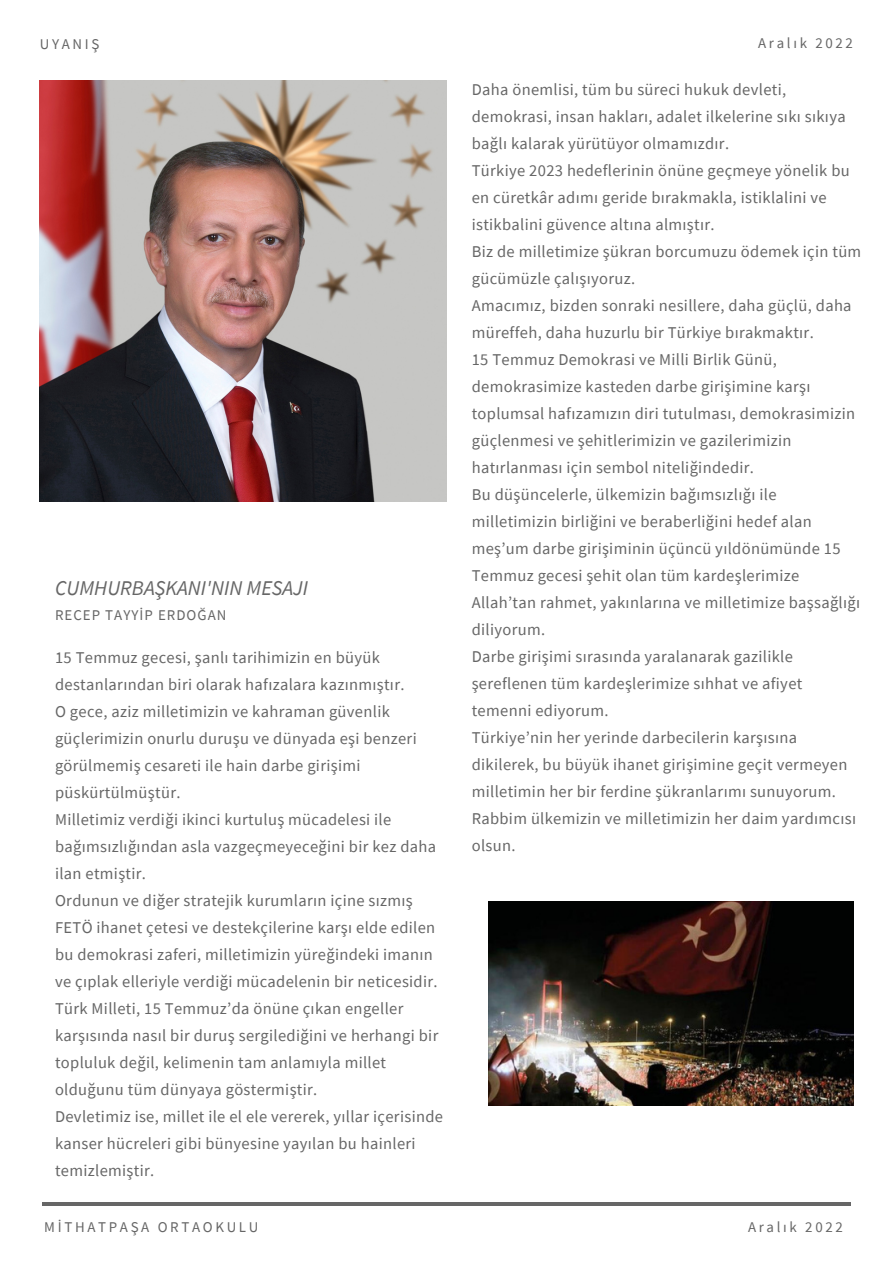
<style>
.page{position:relative;width:893px;height:1264px;background:#fff}
.page>*{position:absolute;margin:0;border:0;box-sizing:border-box;transform-origin:0 0}
.t1{font:italic 21px "Source Sans Pro";color:#666}
.t2{font:16.5px/27px "Source Sans Pro";letter-spacing:.02em;color:#666}
.t3{font:14.85px "Source Sans Pro";letter-spacing:.18em;color:#666}
.t4{font:14.85px "Source Sans Pro";letter-spacing:.07em;color:#666}
</style>
<div class="page">
<img style="left:40px;top:80px;width:406px;height:422px">
<hr style="left:42px;top:1202px;width:808px;height:3px;background:#666">
<img style="left:488px;top:901px;width:365px;height:204px">
<p class="t3" style="left:40px;top:35px;width:61px">UYANIŞ</p>
<p class="t3" style="left:758px;top:34px;width:96px">Aralık 2022</p>
<p class="t1" style="left:55px;top:574px;width:254px">CUMHURBAŞKANI'NIN MESAJI</p>
<p class="t4" style="left:55px;top:605px;width:173px">RECEP TAYYİP ERDOĞAN</p>
<p class="t2" style="left:55px;top:643px;width:389px">15 Temmuz gecesi, şanlı tarihimizin en büyük destanlarından biri olarak hafızalara kazınmıştır.<br>O gece, aziz milletimizin ve kahraman güvenlik güçlerimizin onurlu duruşu ve dünyada eşi benzeri görülmemiş cesareti ile hain darbe girişimi püskürtülmüştür.<br>Milletimiz verdiği ikinci kurtuluş mücadelesi ile bağımsızlığından asla vazgeçmeyeceğini bir kez daha ilan etmiştir.<br>Ordunun ve diğer stratejik kurumların içine sızmış FETÖ ihanet çetesi ve destekçilerine karşı elde edilen bu demokrasi zaferi, milletimizin yüreğindeki imanın ve çıplak elleriyle verdiği mücadelenin bir neticesidir.<br>Türk Milleti, 15 Temmuz’da önüne çıkan engeller karşısında nasıl bir duruş sergilediğini ve herhangi bir topluluk değil, kelimenin tam anlamıyla millet olduğunu tüm dünyaya göstermiştir.<br>Devletimiz ise, millet ile el ele vererek, yıllar içerisinde kanser hücreleri gibi bünyesine yayılan bu hainleri temizlemiştir.</p>
<p class="t2" style="left:471px;top:76px;width:391px">Daha önemlisi, tüm bu süreci hukuk devleti, demokrasi, insan hakları, adalet ilkelerine sıkı sıkıya bağlı kalarak yürütüyor olmamızdır.<br>Türkiye 2023 hedeflerinin önüne geçmeye yönelik bu en cüretkâr adımı geride bırakmakla, istiklalini ve istikbalini güvence altına almıştır.<br>Biz de milletimize şükran borcumuzu ödemek için tüm gücümüzle çalışıyoruz.<br>Amacımız, bizden sonraki nesillere, daha güçlü, daha müreffeh, daha huzurlu bir Türkiye bırakmaktır.<br>15 Temmuz Demokrasi ve Milli Birlik Günü, demokrasimize kasteden darbe girişimine karşı toplumsal hafızamızın diri tutulması, demokrasimizin güçlenmesi ve şehitlerimizin ve gazilerimizin hatırlanması için sembol niteliğindedir.<br>Bu düşüncelerle, ülkemizin bağımsızlığı ile milletimizin birliğini ve beraberliğini hedef alan meş’um darbe girişiminin üçüncü yıldönümünde 15<br>Temmuz gecesi şehit olan tüm kardeşlerimize Allah’tan rahmet, yakınlarına ve milletimize başsağlığı diliyorum.<br>Darbe girişimi sırasında yaralanarak gazilikle şereflenen tüm kardeşlerimize sıhhat ve afiyet temenni ediyorum.<br>Türkiye’nin her yerinde darbecilerin karşısına dikilerek, bu büyük ihanet girişimine geçit vermeyen milletimin her bir ferdine şükranlarımı sunuyorum.<br>Rabbim ülkemizin ve milletimizin her daim yardımcısı olsun.</p>
<p class="t3" style="left:44px;top:1217px;width:216px">MİTHATPAŞA ORTAOKULU</p>
<p class="t3" style="left:748px;top:1217px;width:96px">Aralık 2022</p>
</div>
